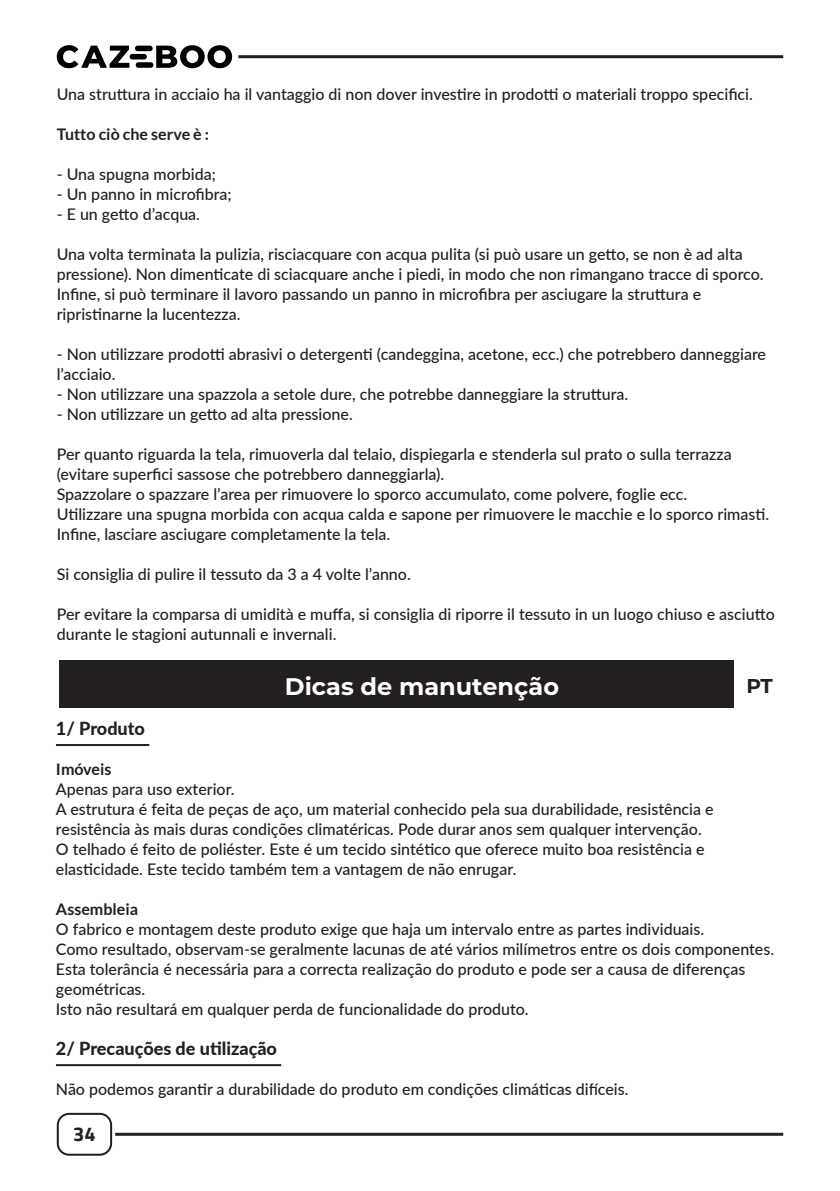
<style>
.page{position:relative;width:840px;height:1191px;background:#fff}
.page>*{position:absolute;margin:0;border:0;box-sizing:border-box;transform-origin:0 0}
.attention_titre{font:700 24px "Montserrat";color:#fff}
.t1{font:700 20px "Titillium Web";color:#231f20}
.t2{font:700 20px "Montserrat";color:#231f20}
.t3{font:800 18px "Lato";color:#231f20}
.t4{font:500 16px/20px "Lato";color:#231f20}
.t5{font:700 16px "Lato";color:#231f20}
</style>
<div class="page">
<div style="left:57px;top:1112px;width:55px;height:43px;border:2px solid #231f20;border-radius:11px"></div>
<hr style="left:115px;top:1132px;width:667px;height:3px;background:#231f20">
<hr style="left:238px;top:55px;width:544px;height:3px;background:#231f20">
<svg style="left:156px;top:45px;width:76px;height:23px"></svg>
<div style="left:135px;top:46px;width:17px;height:5px;background:#000001;border-radius:3px"></div>
<div style="left:129px;top:54px;width:18px;height:5px;background:#000001;border-radius:3px"></div>
<div style="left:136px;top:62px;width:17px;height:6px;background:#000001;border-radius:3px"></div>
<svg style="left:57px;top:45px;width:72px;height:23px"></svg>
<hr style="left:56px;top:744px;width:93px;height:2px;background:#231f20">
<hr style="left:56px;top:1064px;width:225px;height:2px;background:#231f20">
<div style="left:59px;top:660px;width:696px;height:47px;background:#231f20"></div>
<div style="left:733px;top:658px;width:51px;height:51px;background:#fff"></div>
<p class="t4" style="left:57px;top:84px;width:697px">Una struttura in acciaio ha il vantaggio di non dover investire in prodotti o materiali troppo specifici.</p>
<p class="t5" style="left:57px;top:125px;width:154px">Tutto ciò che serve è :</p>
<p class="t4" style="left:57px;top:164px;width:160px">- Una spugna morbida;</p>
<p class="t4" style="left:57px;top:184px;width:176px">- Un panno in microfibra;</p>
<p class="t4" style="left:57px;top:204px;width:145px">- E un getto d’acqua.</p>
<p class="t4" style="left:57px;top:244px;width:708px">Una volta terminata la pulizia, risciacquare con acqua pulita (si può usare un getto, se non è ad alta pressione). Non dimenticate di sciacquare anche i piedi, in modo che non rimangano tracce di sporco.</p>
<p class="t4" style="left:57px;top:284px;width:645px">Infine, si può terminare il lavoro passando un panno in microfibra per asciugare la struttura e ripristinarne la lucentezza.</p>
<p class="t4" style="left:57px;top:344px;width:710px">- Non utilizzare prodotti abrasivi o detergenti (candeggina, acetone, ecc.) che potrebbero danneggiare l’acciaio.</p>
<p class="t4" style="left:57px;top:384px;width:573px">- Non utilizzare una spazzola a setole dure, che potrebbe danneggiare la struttura.</p>
<p class="t4" style="left:57px;top:404px;width:297px">- Non utilizzare un getto ad alta pressione.</p>
<p class="t4" style="left:57px;top:444px;width:676px">Per quanto riguarda la tela, rimuoverla dal telaio, dispiegarla e stenderla sul prato o sulla terrazza (evitare superfici sassose che potrebbero danneggiarla).</p>
<p class="t4" style="left:57px;top:484px;width:631px">Spazzolare o spazzare l’area per rimuovere lo sporco accumulato, come polvere, foglie ecc.</p>
<p class="t4" style="left:57px;top:504px;width:713px">Utilizzare una spugna morbida con acqua calda e sapone per rimuovere le macchie e lo sporco rimasti.</p>
<p class="t4" style="left:57px;top:524px;width:335px">Infine, lasciare asciugare completamente la tela.</p>
<p class="t4" style="left:57px;top:564px;width:355px">Si consiglia di pulire il tessuto da 3 a 4 volte l’anno.</p>
<p class="t4" style="left:57px;top:604px;width:719px">Per evitare la comparsa di umidità e muffa, si consiglia di riporre il tessuto in un luogo chiuso e asciutto durante le stagioni autunnali e invernali.</p>
<p class="attention_titre" style="left:285px;top:669px;width:275px">Dicas de manutenção</p>
<p class="t2" style="left:746px;top:672px;width:28px">PT</p>
<p class="t3" style="left:56px;top:715px;width:90px">1/ Produto</p>
<p class="t5" style="left:56px;top:760px;width:57px">Imóveis</p>
<p class="t4" style="left:56px;top:778px;width:180px">Apenas para uso exterior.</p>
<p class="t4" style="left:56px;top:798px;width:658px">A estrutura é feita de peças de aço, um material conhecido pela sua durabilidade, resistência e resistência às mais duras condições climatéricas. Pode durar anos sem qualquer intervenção.</p>
<p class="t4" style="left:56px;top:838px;width:649px">O telhado é feito de poliéster. Este é um tecido sintético que oferece muito boa resistência e elasticidade. Este tecido também tem a vantagem de não enrugar.</p>
<p class="t5" style="left:56px;top:900px;width:84px">Assembleia</p>
<p class="t4" style="left:56px;top:918px;width:649px">O fabrico e montagem deste produto exige que haja um intervalo entre as partes individuais.</p>
<p class="t4" style="left:56px;top:938px;width:719px">Como resultado, observam-se geralmente lacunas de até vários milímetros entre os dois componentes.</p>
<p class="t4" style="left:56px;top:958px;width:690px">Esta tolerância é necessária para a correcta realização do produto e pode ser a causa de diferenças geométricas.</p>
<p class="t4" style="left:56px;top:998px;width:474px">Isto não resultará em qualquer perda de funcionalidade do produto.</p>
<p class="t3" style="left:56px;top:1035px;width:222px">2/ Precauções de utilização</p>
<p class="t4" style="left:56px;top:1078px;width:574px">Não podemos garantir a durabilidade do produto em condições climáticas difíceis.</p>
<p class="t1" style="left:73px;top:1119px;width:24px">34</p>
</div>
